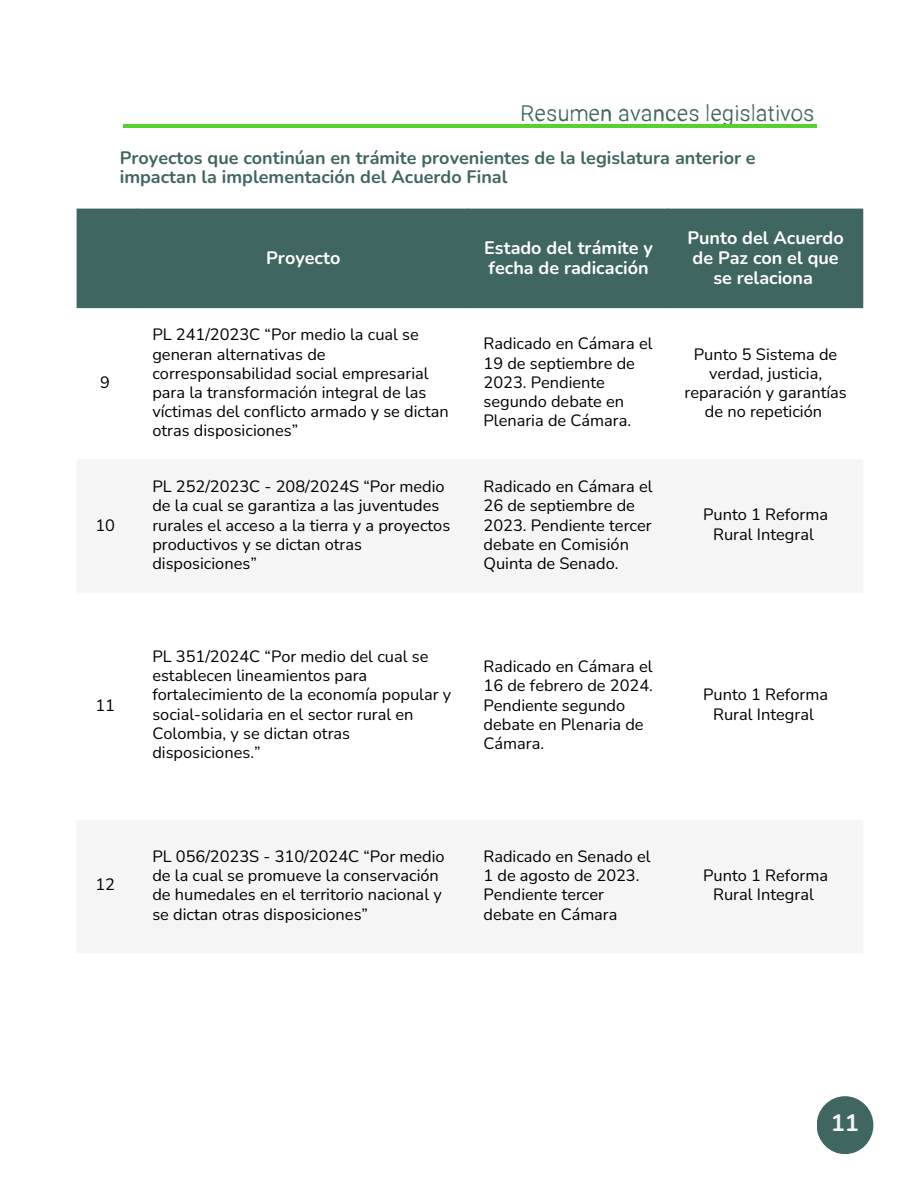
<style>
.page{position:relative;width:918px;height:1188px;background:#fff}
.page>*{position:absolute;margin:0;border:0;box-sizing:border-box;transform-origin:0 0}
.t1{font:700 23.7px "Nunito";color:#f5f5f5}
.t2{font:300 22.5px "Ramona";color:#406661}
.t3{font:700 18px/19.2px "Nunito";color:#406661}
.t4{font:700 18px/20.2px "Nunito";color:#fff}
.t5{font:16.35px/19.2px "Nunito";color:#000}
</style>
<div class="page">
<div style="left:817px;top:1096px;width:56px;height:58px;background:#406661;border-radius:50%"></div>
<hr style="left:123px;top:124px;width:694px;height:4px;background:#57d131">
<div style="left:77px;top:209px;width:786px;height:99px;background:#406661"></div>
<h1 class="t2" style="left:520px;top:104px;width:296px">Resumen avances legislativos</h1>
<p class="t3" style="left:120px;top:149px;width:637px">Proyectos que continúan en trámite provenientes de la legislatura anterior e impactan la implementación del Acuerdo Final</p>
<p class="t5" style="left:100px;top:373px;width:11px">9</p>
<p class="t5" style="left:95px;top:516px;width:21px">10</p>
<p class="t5" style="left:95px;top:696px;width:21px">11</p>
<p class="t5" style="left:95px;top:875px;width:21px">12</p>
<p class="t4" style="left:266px;top:248px;width:76px">Proyecto</p>
<p class="t4" style="left:484px;top:238px;width:170px">Estado del trámite y fecha de radicación</p>
<p class="t4" style="left:687px;top:228px;width:158px;text-align:center">Punto del Acuerdo de Paz con el que se relaciona</p>
<p class="t5" style="left:152px;top:326px;width:298px">PL 241/2023C “Por medio la cual se generan alternativas de corresponsabilidad social empresarial para la transformación integral de las víctimas del conflicto armado y se dictan otras disposiciones”</p>
<p class="t5" style="left:484px;top:335px;width:171px">Radicado en Cámara el<br>19 de septiembre de<br>2023. Pendiente segundo debate en<br>Plenaria de Cámara.</p>
<p class="t5" style="left:685px;top:345px;width:164px;text-align:center">Punto 5 Sistema de verdad, justicia, reparación y garantías de no repetición</p>
<p class="t5" style="left:152px;top:477px;width:299px">PL 252/2023C - 208/2024S “Por medio de la cual se garantiza a las juventudes rurales el acceso a la tierra y a proyectos productivos y se dictan otras disposiciones”</p>
<p class="t5" style="left:484px;top:477px;width:171px">Radicado en Cámara el<br>26 de septiembre de<br>2023. Pendiente tercer debate en Comisión<br>Quinta de Senado.</p>
<p class="t5" style="left:152px;top:647px;width:300px">PL 351/2024C “Por medio del cual se establecen lineamientos para fortalecimiento de la economía popular y social-solidaria en el sector rural en<br>Colombia, y se dictan otras disposiciones.”</p>
<p class="t5" style="left:484px;top:657px;width:171px">Radicado en Cámara el<br>16 de febrero de 2024.<br>Pendiente segundo debate en Plenaria de<br>Cámara.</p>
<p class="t5" style="left:152px;top:847px;width:294px">PL 056/2023S - 310/2024C “Por medio de la cual se promueve la conservación de humedales en el territorio nacional y se dictan otras disposiciones”</p>
<p class="t5" style="left:484px;top:847px;width:169px">Radicado en Senado el<br>1 de agosto de 2023.<br>Pendiente tercer debate en Cámara</p>
<p class="t5" style="left:703px;top:506px;width:126px;text-align:center">Punto 1 Reforma<br>Rural Integral</p>
<p class="t5" style="left:703px;top:686px;width:126px;text-align:center">Punto 1 Reforma<br>Rural Integral</p>
<p class="t5" style="left:703px;top:866px;width:126px;text-align:center">Punto 1 Reforma<br>Rural Integral</p>
<p class="t1" style="left:831px;top:1107px;width:30px">11</p>
</div>
